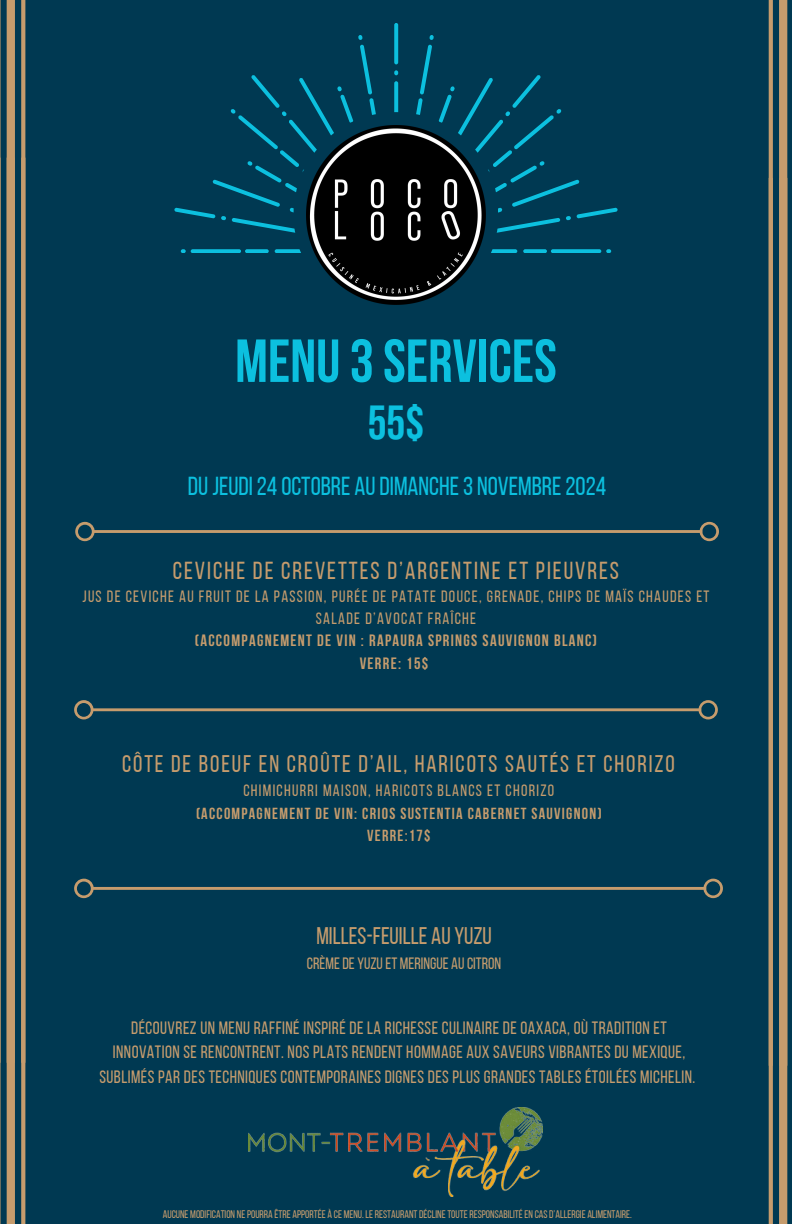
<style>
.page{position:relative;width:792px;height:1224px;background:#003952}
.page>*{position:absolute;margin:0;border:0;box-sizing:border-box;transform-origin:0 0}
.t1{font:60.7px "Bebas Neue Cyrillic";color:#0cc0df}
.t2{font:47.7px "Bebas Neue Cyrillic";color:#0cc0df}
.t3{font:26px "Bebas Neue";color:#0cc0df}
.t4{font:24.6px "Bebas Neue";letter-spacing:.08em;color:#c69c6d}
.t5{font:24px "Bebas Neue";letter-spacing:.08em;color:#c69c6d}
.t6{font:24px "Bebas Neue";color:#c69c6d}
.t7{font:17.8px/24.8px "Bebas Neue";letter-spacing:.025em;color:#c69c6d;text-align:center}
.t8{font:16.4px/22.3px "Bebas Neue";letter-spacing:.08em;color:#c69c6d;text-align:center}
.t9{font:16.4px "Bebas Neue";color:#c69c6d}
.t10{font:700 16px/21.8px "Bebas Neue";letter-spacing:.08em;color:#c69c6d;text-align:center}
.t11{font:11px "Bebas Neue";color:#c69c6d}
.s1{font-weight:700}
</style>
<div class="page">
<svg style="left:74px;top:879px;width:649px;height:19px"></svg>
<svg style="left:75px;top:522px;width:644px;height:19px"></svg>
<svg style="left:191px;top:249px;width:50px;height:4px"></svg>
<svg style="left:245px;top:249px;width:24px;height:4px"></svg>
<svg style="left:275px;top:249px;width:26px;height:4px"></svg>
<svg style="left:181px;top:249px;width:5px;height:4px"></svg>
<svg style="left:394px;top:23px;width:4px;height:41px"></svg>
<svg style="left:551px;top:249px;width:50px;height:4px"></svg>
<svg style="left:523px;top:249px;width:24px;height:4px"></svg>
<svg style="left:491px;top:249px;width:26px;height:4px"></svg>
<svg style="left:606px;top:249px;width:5px;height:4px"></svg>
<svg style="left:174px;top:35px;width:444px;height:198px"></svg>
<div style="left:294px;top:112px;width:204px;height:205px;background:#003952;border-radius:50%"></div>
<img style="left:307px;top:125px;width:179px;height:179px">
<svg style="left:74px;top:700px;width:644px;height:19px"></svg>
<img style="left:249px;top:1108px;width:294px;height:88px">
<svg style="left:0;top:0;width:25px;height:1224px"></svg>
<svg style="left:769px;top:0;width:19px;height:1224px"></svg>
<h1 class="t1" style="left:235px;top:336px;width:323px">MENU3SERVICES</h1>
<h1 class="t2" style="left:368px;top:403px;width:58px">55$</h1>
<h3 class="t3" style="left:188px;top:476px;width:420px">DUJEUDI 24 OCTOBRE AUDIMANCHE3 NOVEMBRE2024</h3>
<h2 class="t4" style="left:173px;top:560px;width:448px">CEVICHE DE CREVETTES D’ARGENTINE ET PIEUVRES</h2>
<h2 class="t8" style="left:83px;top:586px;width:628px">JUS DE CEVICHE AU FRUIT DE LA PASSION, PURÉE DE PATATE DOUCE, GRENADE, CHIPS DE MAÏS CHAUDES ET SALADE D’AVOCAT FRAÎCHE<br><span class="s1">(ACCOMPAGNEMENT DE VIN : RAPAURA SPRINGS SAUVIGNON BLANC)<br>VERRE: 15$</span></h2>
<h3 class="t5" style="left:122px;top:754px;width:554px">CÔTE DE BOEUF EN CROÛTE D’AIL, HARICOTS SAUTÉS ET CHORIZO</h3>
<h3 class="t8" style="left:243px;top:781px;width:312px">CHIMICHURRI MAISON, HARICOTS BLANCS ET CHORIZO</h3>
<h3 class="t10" style="left:196px;top:804px;width:407px">(ACCOMPAGNEMENT DE VIN: CRIOS SUSTENTIA CABERNET SAUVIGNON)<br>VERRE:17$</h3>
<h4 class="t6" style="left:316px;top:926px;width:177px">MILLES-FEUILLE AU YUZU</h4>
<h4 class="t9" style="left:307px;top:956px;width:196px">CRÈMEDE YUZUET MERINGUE AUCITRON</h4>
<h3 class="t7" style="left:100px;top:1017px;width:597px">DÉCOUVREZ UN MENU RAFFINÉ INSPIRÉ DE LA RICHESSE CULINAIRE DE OAXACA, OÙ TRADITION ET<br>INNOVATION SE RENCONTRENT. NOS PLATS RENDENT HOMMAGE AUX SAVEURS VIBRANTES DU MEXIQUE,<br>SUBLIMÉS PAR DES TECHNIQUES CONTEMPORAINES DIGNES DES PLUS GRANDES TABLES ÉTOILÉES MICHELIN.</h3>
<p class="t11" style="left:163px;top:1210px;width:471px">AUCUNE MODIFICATION NEPOURRA ÊTRE APPORTÉE À CE MENU. LERESTAURANTDÉCLINETOUTERESPONSABILITÉEN CASD’ALLERGIE ALIMENTAIRE.</p>
</div>
